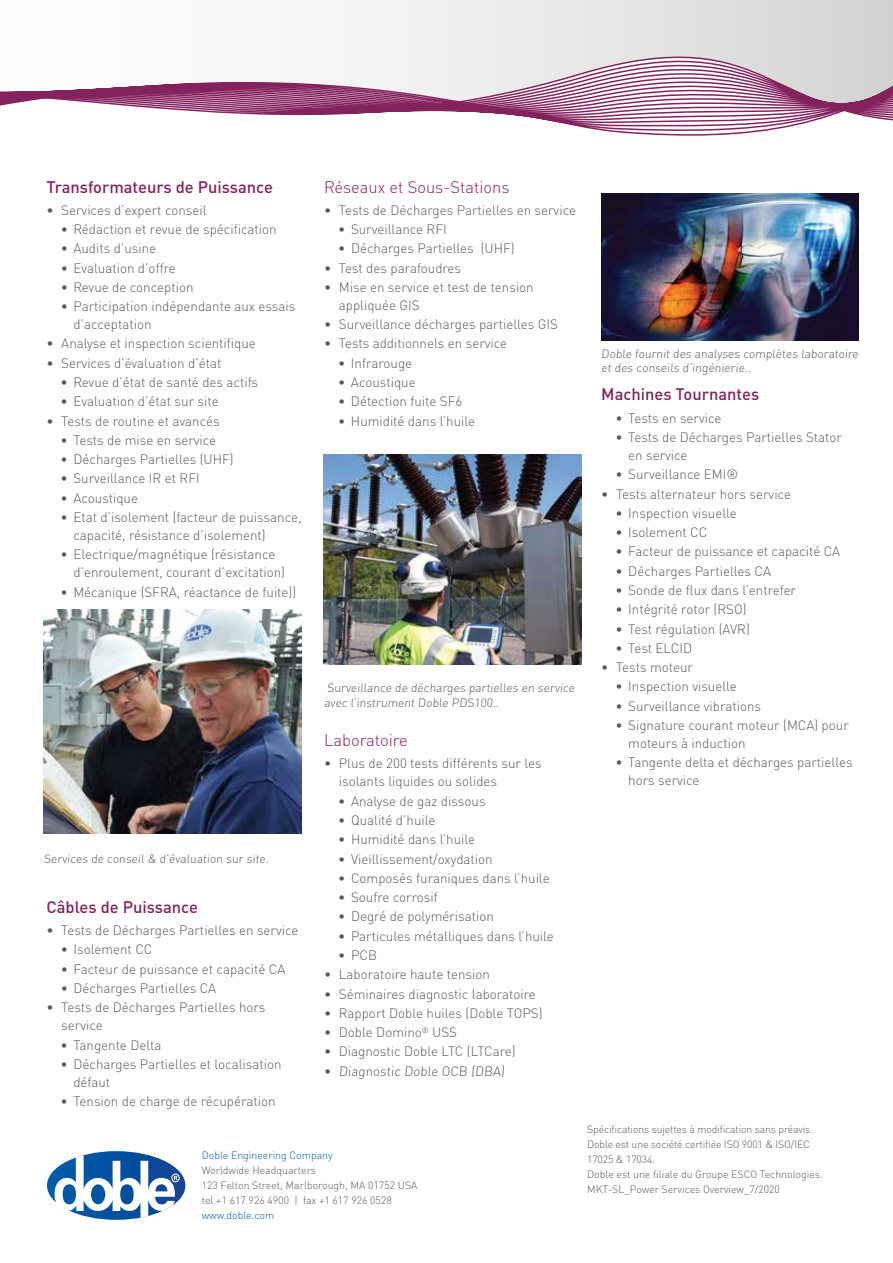
<style>
.page{position:relative;width:893px;height:1263px;background:#fff}
.page>*{position:absolute;margin:0;border:0;box-sizing:border-box;transform-origin:0 0}
.t1{font:500 16.5px "DIN Pro";color:#84225e}
.t2{font:300 16.5px "DIN Pro";color:#84225e}
.t3{font:300 13.5px/18px "DIN Pro";color:#58595b}
.t4{font:300 12px/14.2px "DIN Pro";color:#58595b}
.t5{font:300 10.5px/15px "DIN Pro";color:#58595b}
.t6{font:300 10.5px "DIN Pro";color:#005daa}
</style>
<div class="page">
<svg style="left:47px;top:1151px;width:138px;height:69px"></svg>
<img style="left:324px;top:454px;width:258px;height:210px">
<img style="left:601px;top:193px;width:257px;height:148px">
<img style="left:44px;top:609px;width:258px;height:224px">
<svg style="left:0;top:16px;width:893px;height:120px"></svg>
<p class="t1" style="left:46px;top:173px;width:228px">Transformateurs de Puissance</p>
<p class="t3" style="left:46px;top:200px;width:162px">• Services d’expert conseil</p>
<p class="t3" style="left:61px;top:219px;width:218px">• Rédaction et revue de spécification</p>
<p class="t3" style="left:61px;top:238px;width:97px">• Audits d’usine</p>
<p class="t3" style="left:61px;top:258px;width:117px">• Evaluation d’offre</p>
<p class="t3" style="left:61px;top:277px;width:134px">• Revue de conception</p>
<p class="t3" style="left:73px;top:296px;width:224px;text-indent:-13px">• Participation indépendante aux essais d’acceptation</p>
<p class="t3" style="left:46px;top:333px;width:211px">• Analyse et inspection scientifique</p>
<p class="t3" style="left:46px;top:353px;width:176px">• Services d’évaluation d’état</p>
<p class="t3" style="left:61px;top:372px;width:199px">• Revue d’état de santé des actifs</p>
<p class="t3" style="left:61px;top:391px;width:160px">• Evaluation d’état sur site</p>
<p class="t3" style="left:46px;top:411px;width:175px">• Tests de routine et avancés</p>
<p class="t3" style="left:61px;top:430px;width:157px">• Tests de mise en service</p>
<p class="t3" style="left:61px;top:449px;width:174px">• Décharges Partielles (UHF)</p>
<p class="t3" style="left:61px;top:468px;width:141px">• Surveillance IR et RFI</p>
<p class="t3" style="left:61px;top:488px;width:79px">• Acoustique</p>
<p class="t3" style="left:73px;top:507px;width:230px;text-indent:-13px">• Etat d’isolement (facteur de puissance, capacité, résistance d’isolement)</p>
<p class="t3" style="left:73px;top:544px;width:213px;text-indent:-13px">• Electrique/magnétique (résistance d’enroulement, courant d’excitation)</p>
<p class="t3" style="left:61px;top:581px;width:237px">• Mécanique (SFRA, réactance de fuite))</p>
<p class="t2" style="left:324px;top:174px;width:187px">Réseaux et Sous-Stations</p>
<p class="t3" style="left:324px;top:200px;width:254px">• Tests de Décharges Partielles en service</p>
<p class="t3" style="left:338px;top:219px;width:110px">• Surveillance RFI</p>
<p class="t3" style="left:338px;top:238px;width:178px">• Décharges Partielles (UHF)</p>
<p class="t3" style="left:324px;top:258px;width:139px">• Test des parafoudres</p>
<p class="t3" style="left:339px;top:277px;width:196px;text-indent:-15px">• Mise en service et test de tension appliquée GIS</p>
<p class="t3" style="left:324px;top:314px;width:236px">• Surveillance décharges partielles GIS</p>
<p class="t3" style="left:324px;top:333px;width:185px">• Tests additionnels en service</p>
<p class="t3" style="left:338px;top:353px;width:76px">• Infrarouge</p>
<p class="t3" style="left:338px;top:372px;width:79px">• Acoustique</p>
<p class="t3" style="left:338px;top:391px;width:126px">• Détection fuite SF6</p>
<p class="t3" style="left:338px;top:411px;width:138px">• Humidité dans l’huile</p>
<p class="t4" style="left:44px;top:850px;width:228px">Services de conseil &amp; d’évaluation sur site.</p>
<p class="t1" style="left:46px;top:893px;width:153px">Câbles de Puissance</p>
<p class="t3" style="left:46px;top:920px;width:254px">• Tests de Décharges Partielles en service</p>
<p class="t3" style="left:61px;top:939px;width:93px">• Isolement CC</p>
<p class="t3" style="left:61px;top:959px;width:226px">• Facteur de puissance et capacité CA</p>
<p class="t3" style="left:61px;top:978px;width:157px">• Décharges Partielles CA</p>
<p class="t3" style="left:61px;top:997px;width:206px;text-indent:-15px">• Tests de Décharges Partielles hors service</p>
<p class="t3" style="left:61px;top:1034px;width:102px">• Tangente Delta</p>
<p class="t3" style="left:73px;top:1054px;width:210px;text-indent:-13px">• Décharges Partielles et localisation défaut</p>
<p class="t3" style="left:61px;top:1091px;width:216px">• Tension de charge de récupération</p>
<p class="t4" style="left:324px;top:680px;width:254px">Surveillance de décharges partielles en service avec l’instrument Doble PDS100..</p>
<p class="t2" style="left:324px;top:727px;width:85px">Laboratoire</p>
<p class="t3" style="left:339px;top:753px;width:204px;text-indent:-15px">• Plus de 200 tests différents sur les isolants liquides ou solides</p>
<p class="t3" style="left:338px;top:791px;width:149px">• Analyse de gaz dissous</p>
<p class="t3" style="left:338px;top:810px;width:99px">• Qualité d’huile</p>
<p class="t3" style="left:338px;top:829px;width:138px">• Humidité dans l’huile</p>
<p class="t3" style="left:338px;top:848px;width:156px">• Vieillissement/oxydation</p>
<p class="t3" style="left:338px;top:868px;width:213px">• Composés furaniques dans l’huile</p>
<p class="t3" style="left:338px;top:887px;width:101px">• Soufre corrosif</p>
<p class="t3" style="left:338px;top:906px;width:157px">• Degré de polymérisation</p>
<p class="t3" style="left:338px;top:925px;width:217px">• Particules métalliques dans l’huile</p>
<p class="t3" style="left:338px;top:945px;width:40px">• PCB</p>
<p class="t3" style="left:324px;top:964px;width:167px">• Laboratoire haute tension</p>
<p class="t3" style="left:324px;top:983px;width:213px">• Séminaires diagnostic laboratoire</p>
<p class="t3" style="left:324px;top:1003px;width:220px">• Rapport Doble huiles (Doble TOPS)</p>
<p class="t3" style="left:324px;top:1022px;width:135px">• Doble Domino<sup>®</sup> USS</p>
<p class="t3" style="left:324px;top:1041px;width:193px">• Diagnostic Doble LTC (LTCare)</p>
<p class="t3" style="left:324px;top:1060px;width:184px">• Diagnostic Doble OCB (DBA)</p>
<p class="t6" style="left:202px;top:1147px;width:132px">Doble Engineering Company</p>
<p class="t5" style="left:202px;top:1162px;width:217px">Worldwide Headquarters<br>123 Felton Street, Marlborough, MA 01752 USA tel +1 617 926 4900 | fax +1 617 926 0528</p>
<p class="t6" style="left:202px;top:1207px;width:74px">www.doble.com</p>
<p class="t4" style="left:601px;top:345px;width:260px">Doble fournit des analyses complètes laboratoire et des conseils d’ingénierie..</p>
<p class="t1" style="left:601px;top:381px;width:159px">Machines Tournantes</p>
<p class="t3" style="left:615px;top:408px;width:107px">• Tests en service</p>
<p class="t3" style="left:628px;top:427px;width:215px;text-indent:-13px">• Tests de Décharges Partielles Stator en service</p>
<p class="t3" style="left:615px;top:464px;width:124px">• Surveillance EMI®</p>
<p class="t3" style="left:601px;top:483px;width:191px">• Tests alternateur hors service</p>
<p class="t3" style="left:615px;top:503px;width:123px">• Inspection visuelle</p>
<p class="t3" style="left:615px;top:522px;width:93px">• Isolement CC</p>
<p class="t3" style="left:615px;top:541px;width:226px">• Facteur de puissance et capacité CA</p>
<p class="t3" style="left:615px;top:561px;width:157px">• Décharges Partielles CA</p>
<p class="t3" style="left:615px;top:580px;width:182px">• Sonde de flux dans l’entrefer</p>
<p class="t3" style="left:615px;top:599px;width:132px">• Intégrité rotor (RSO)</p>
<p class="t3" style="left:615px;top:618px;width:136px">• Test régulation (AVR)</p>
<p class="t3" style="left:615px;top:638px;width:78px">• Test ELCID</p>
<p class="t3" style="left:601px;top:657px;width:93px">• Tests moteur</p>
<p class="t3" style="left:615px;top:676px;width:123px">• Inspection visuelle</p>
<p class="t3" style="left:615px;top:695px;width:147px">• Surveillance vibrations</p>
<p class="t3" style="left:628px;top:715px;width:222px;text-indent:-13px">• Signature courant moteur (MCA) pour moteurs à induction</p>
<p class="t3" style="left:628px;top:752px;width:226px;text-indent:-13px">• Tangente delta et décharges partielles hors service</p>
<p class="t5" style="left:587px;top:1120px;width:237px">Spécifications sujettes à modification sans préavis.<br>Doble est une société certifiée ISO 9001 &amp; ISO/IEC 17025 &amp; 17034.<br>Doble est une filiale du Groupe ESCO Technologies.<br>MKT-SL_Power Services Overview_7/2020</p>
</div>
